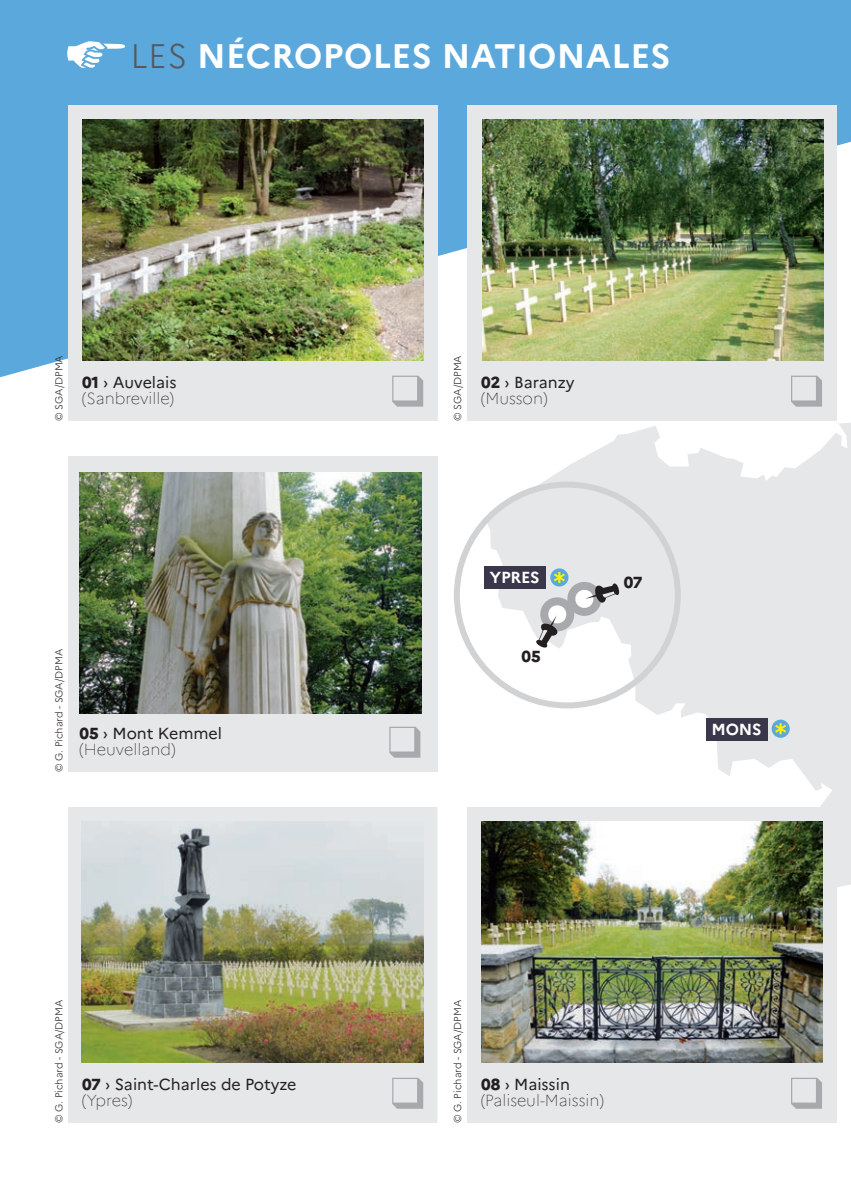
<style>
.page{position:relative;width:851px;height:1191px;background:#fff}
.page>*{position:absolute;margin:0;border:0;box-sizing:border-box;transform-origin:0 0}
.t1{font:700 34px "Marianne";letter-spacing:.01em;color:#fff}
.t2{font:100 16px/16px "Marianne";color:#231f20}
.t3{font:16px/16px "Marianne";color:#231f20}
.t4{font:700 16px "Marianne";letter-spacing:-.01em;color:#fff}
.t5{font:800 16px "Marianne";color:#231f20}
.t6{font:300 10px "Marianne";color:#231f20}
.s1{font-weight:300;color:#57585a}
.s2{font-weight:800}
.s3{font-weight:400}
.s4{font-weight:100}
</style>
<div class="page">
<svg style="left:545px;top:423px;width:305px;height:465px;fill:#e6e7e9"></svg>
<svg style="left:771px;top:719px;width:18px;height:19px"></svg>
<svg style="left:775px;top:723px;width:11px;height:11px"></svg>
<svg style="left:454px;top:481px;width:226px;height:227px"></svg>
<div style="left:484px;top:566px;width:61px;height:23px;background:#3a374b"></div>
<div style="left:705px;top:718px;width:62px;height:22px;background:#3a374b"></div>
<div style="left:0;top:0;width:850px;height:377px;background:#5ba8dc"></div>
<div style="left:467px;top:105px;width:369px;height:316px;background:#e6e7e9"></div>
<svg style="left:791px;top:376px;width:30px;height:30px"></svg>
<div style="left:68px;top:456px;width:369px;height:316px;background:#e6e7e9"></div>
<svg style="left:389px;top:726px;width:31px;height:31px"></svg>
<div style="left:68px;top:105px;width:369px;height:316px;background:#e6e7e9"></div>
<svg style="left:392px;top:376px;width:31px;height:30px"></svg>
<div style="left:467px;top:807px;width:369px;height:316px;background:#e6e7e9"></div>
<svg style="left:791px;top:1077px;width:30px;height:31px"></svg>
<div style="left:68px;top:807px;width:369px;height:316px;background:#e6e7e9"></div>
<svg style="left:392px;top:1077px;width:31px;height:31px"></svg>
<img style="left:482px;top:119px;width:341px;height:241px">
<img style="left:80px;top:472px;width:341px;height:242px">
<img style="left:82px;top:119px;width:341px;height:241px">
<img style="left:481px;top:821px;width:341px;height:242px">
<img style="left:82px;top:821px;width:341px;height:242px">
<svg style="left:65px;top:39px;width:62px;height:31px"></svg>
<h1 class="t1" style="left:131px;top:35px;width:541px"><span class="s1">LES</span> NÉCROPOLES NATIONALES</h1>
<p class="t6" style="left:53px;top:421px;width:67px;rotate:-90deg">© SGA/DPMA</p>
<p class="t2" style="left:82px;top:374px;width:96px"><span class="s2">01</span> <span class="s3">› Auvelais </span>(Sanbreville)</p>
<p class="t6" style="left:53px;top:772px;width:124px;rotate:-90deg">© G. Pichard - SGA/DPMA</p>
<p class="t2" style="left:79px;top:725px;width:144px"><span class="s2">05</span> <span class="s3">› Mont Kemmel </span>(Heuvelland)</p>
<p class="t6" style="left:53px;top:1122px;width:124px;rotate:-90deg">© G. Pichard - SGA/DPMA</p>
<p class="t3" style="left:82px;top:1076px;width:216px"><span class="s2">07</span> › Saint-Charles de Potyze <span class="s4">(Ypres)</span></p>
<p class="t6" style="left:451px;top:421px;width:67px;rotate:-90deg">© SGA/DPMA</p>
<p class="t3" style="left:481px;top:374px;width:95px"><span class="s2">02</span> › Baranzy <span class="s4">(Musson)</span></p>
<p class="t4" style="left:489px;top:567px;width:51px">YPRES</p>
<p class="t5" style="left:521px;top:646px;width:21px">05</p>
<p class="t5" style="left:623px;top:572px;width:20px">07</p>
<p class="t4" style="left:711px;top:719px;width:52px">MONS</p>
<p class="t6" style="left:451px;top:1123px;width:124px;rotate:-90deg">© G. Pichard - SGA/DPMA</p>
<p class="t2" style="left:481px;top:1076px;width:124px"><span class="s2">08</span> <span class="s3">› Maissin </span>(Paliseul-Maissin)</p>
</div>
